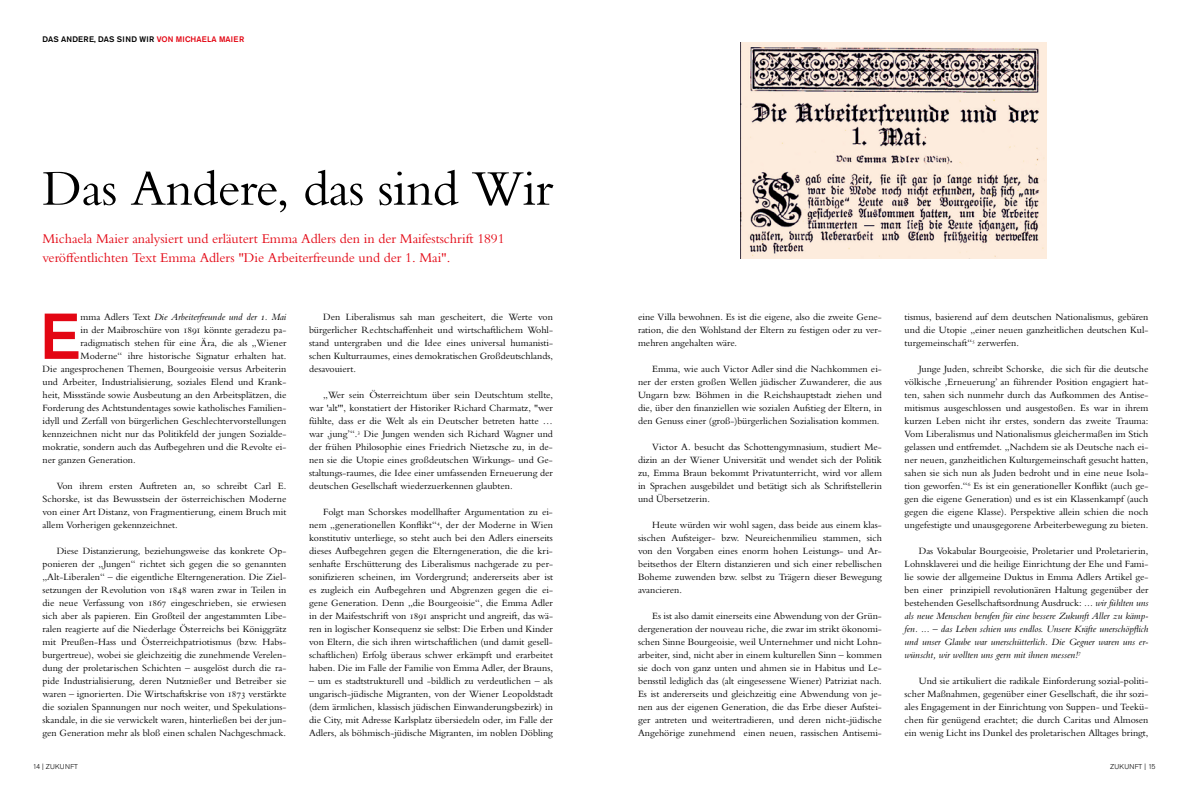
<style>
.page{position:relative;width:1191px;height:794px;background:#fff}
.page>*{position:absolute;margin:0;border:0;box-sizing:border-box;transform-origin:0 0}
.t1{font:500 64.1px "Akzidenz Grotesk Pro";color:#e30613}
.t2{font:52px "Bembo MT Pro";letter-spacing:-.01em;color:#000}
.t3{font:14px/19px "Bembo MT Pro";letter-spacing:-.005em;color:#e30613}
.t4{font:10px/13px "Bembo MT Pro";color:#000;text-align:justify}
.t5{font:italic 10px "Bembo MT Pro";color:#000}
.t6{font:500 8px "Akzidenz Grotesk Pro";letter-spacing:.01em;color:#000}
.t7{font:300 7px "Akzidenz Grotesk Pro";letter-spacing:.04em;color:#000}
.s1{color:#e30613}
.s2{font-style:normal}
.s3{font-style:italic}
</style>
<div class="page">
<img style="left:740px;top:43px;width:306px;height:216px">
<p class="t6" style="left:43px;top:34px;width:203px">DAS ANDERE, DAS SIND WIR <span class="s1">VON MICHAELA MAIER</span></p>
<h2 class="t2" style="left:43px;top:158px;width:512px">Das Andere, das sind Wir</h2>
<h3 class="t3" style="left:43px;top:228px;width:463px">Michaela Maier analysiert und erläutert Emma Adlers den in der Maifestschrift 1891 veröffentlichten Text Emma Adlers "Die Arbeiterfreunde und der 1. Mai".</h3>
<p class="t5" style="left:81px;top:311px;width:207px"><span class="s2">mma Adlers Text</span> Die Arbeiterfreunde und der 1. Mai</p>
<p class="t4" style="left:81px;top:323px;width:207px">in der Maibroschüre von 1891 könnte geradezu pa-</p>
<p class="t4" style="left:81px;top:336px;width:207px">radigmatisch stehen für eine Ära, die als „Wiener</p>
<p class="t4" style="left:81px;top:349px;width:207px">Moderne“ ihre historische Signatur erhalten hat.</p>
<p class="t4" style="left:43px;top:362px;width:245px">Die angesprochenen Themen, Bourgeoisie versus Arbeiterin</p>
<p class="t4" style="left:43px;top:375px;width:245px">und Arbeiter, Industrialisierung, soziales Elend und Krank-</p>
<p class="t4" style="left:43px;top:388px;width:245px">heit, Missstände sowie Ausbeutung an den Arbeitsplätzen, die</p>
<p class="t4" style="left:43px;top:401px;width:245px">Forderung des Achtstundentages sowie katholisches Familien-</p>
<p class="t4" style="left:43px;top:414px;width:245px">idyll und Zerfall von bürgerlichen Geschlechtervorstellungen</p>
<p class="t4" style="left:43px;top:427px;width:245px">kennzeichnen nicht nur das Politikfeld der jungen Sozialde-</p>
<p class="t4" style="left:43px;top:440px;width:245px">mokratie, sondern auch das Aufbegehren und die Revolte ei-</p>
<p class="t4" style="left:43px;top:453px;width:95px">ner ganzen Generation.</p>
<p class="t4" style="left:43px;top:479px;width:245px;text-indent:14px">Von ihrem ersten Auftreten an, so schreibt Carl E.<br>Schorske, ist das Bewusstsein der österreichischen Moderne von einer Art Distanz, von Fragmentierung, einem Bruch mit allem Vorherigen gekennzeichnet.</p>
<p class="t4" style="left:43px;top:544px;width:245px;text-indent:14px">Diese Distanzierung, beziehungsweise das konkrete Op&shy;ponieren der „Jungen“ richtet sich gegen die so genannten „Alt-Liberalen“ – die eigentliche Elterngeneration. Die Ziel&shy;setzungen der Revolution von 1848 waren zwar in Teilen in die neue Verfassung von 1867 eingeschrieben, sie erwiesen sich aber als papieren. Ein Großteil der angestammten Libe&shy;ralen reagierte auf die Niederlage Österreichs bei Königgrätz mit Preußen-Hass und Österreichpatriotismus (bzw. Habs&shy;burgertreue), wobei sie gleichzeitig die zunehmende Verelen&shy;dung der proletarischen Schichten – ausgelöst durch die ra&shy;pide Industrialisierung, deren Nutznießer und Betreiber sie waren – ignorierten. Die Wirtschaftskrise von 1873 verstärkte die sozialen Spannungen nur noch weiter, und Spekulations&shy;skandale, in die sie verwickelt waren, hinterließen bei der jun&shy;gen Generation mehr als bloß einen schalen Nachgeschmack.</p>
<h1 class="t1" style="left:40px;top:295px;width:42px">E</h1>
<p class="t7" style="left:33px;top:761px;width:47px">14 | ZUKUNFT</p>
<p class="t4" style="left:309px;top:310px;width:245px;text-indent:14px">Den Liberalismus sah man gescheitert, die Werte von bürgerlicher Rechtschaffenheit und wirtschaftlichem Wohl&shy;stand untergraben und die Idee eines universal humanisti&shy;schen Kulturraumes, eines demokratischen Großdeutschlands, desavouiert.</p>
<p class="t4" style="left:309px;top:388px;width:245px;text-indent:14px">„Wer sein Österreichtum über sein Deutschtum stellte, war 'alt'", konstatiert der Historiker Richard Charmatz, "wer fühlte, dass er die Welt als ein Deutscher betreten hatte … war ‚jung’“.<sup>3</sup> Die Jungen wenden sich Richard Wagner und der frühen Philosophie eines Friedrich Nietzsche zu, in de&shy;nen sie die Utopie eines großdeutschen Wirkungs- und Ge&shy;staltungs-raumes, die Idee einer umfassenden Erneuerung der deutschen Gesellschaft wiederzuerkennen glaubten.</p>
<p class="t4" style="left:309px;top:505px;width:245px;text-indent:14px">Folgt man Schorskes modellhafter Argumentation zu ei&shy;nem „generationellen Konflikt“<sup>4</sup>, der der Moderne in Wien konstitutiv unterliege, so steht auch bei den Adlers einerseits dieses Aufbegehren gegen die Elterngeneration, die die kri&shy;senhafte Erschütterung des Liberalismus nachgerade zu per&shy;sonifizieren scheinen, im Vordergrund; andererseits aber ist es zugleich ein Aufbegehren und Abgrenzen gegen die ei&shy;gene Generation. Denn „die Bourgeoisie“, die Emma Adler in der Maifestschrift von 1891 anspricht und angreift, das wä&shy;ren in logischer Konsequenz sie selbst: Die Erben und Kinder von Eltern, die sich ihren wirtschaftlichen (und damit gesell&shy;schaftlichen) Erfolg überaus schwer erkämpft und erarbeitet haben. Die im Falle der Familie von Emma Adler, der Brauns,</p>
<p class="t4" style="left:309px;top:674px;width:245px">– um es stadtstrukturell und -bildlich zu verdeutlichen – als ungarisch-jüdische Migranten, von der Wiener Leopoldstadt (dem ärmlichen, klassisch jüdischen Einwanderungsbezirk) in die City, mit Adresse Karlsplatz übersiedeln oder, im Falle der Adlers, als böhmisch-jüdische Migranten, im noblen Döbling</p>
<p class="t4" style="left:638px;top:310px;width:245px">eine Villa bewohnen. Es ist die eigene, also die zweite Gene&shy;ration, die den Wohlstand der Eltern zu festigen oder zu ver&shy;mehren angehalten wäre.</p>
<p class="t4" style="left:638px;top:362px;width:245px;text-indent:14px">Emma, wie auch Victor Adler sind die Nachkommen ei&shy;ner der ersten großen Wellen jüdischer Zuwanderer, die aus Ungarn bzw. Böhmen in die Reichshauptstadt ziehen und die, über den finanziellen wie sozialen Aufstieg der Eltern, in den Genuss einer (groß-)bürgerlichen Sozialisation kommen.</p>
<p class="t4" style="left:638px;top:440px;width:245px;text-indent:14px">Victor A. besucht das Schottengymnasium, studiert Me&shy;dizin an der Wiener Universität und wendet sich der Politik zu, Emma Braun bekommt Privatunterricht, wird vor allem in Sprachen ausgebildet und betätigt sich als Schriftstellerin und Übersetzerin.</p>
<p class="t4" style="left:638px;top:518px;width:245px;text-indent:14px">Heute würden wir wohl sagen, dass beide aus einem klas&shy;sischen Aufsteiger- bzw. Neureichenmilieu stammen, sich von den Vorgaben eines enorm hohen Leistungs- und Ar&shy;beitsethos der Eltern distanzieren und sich einer rebellischen Boheme zuwenden bzw. selbst zu Trägern dieser Bewegung avancieren.</p>
<p class="t4" style="left:638px;top:609px;width:245px;text-indent:14px">Es ist also damit einerseits eine Abwendung von der Grün&shy;dergeneration der nouveau riche, die zwar im strikt ökonomi&shy;schen Sinne Bourgeoisie, weil Unternehmer und nicht Lohn&shy;arbeiter, sind, nicht aber in einem kulturellen Sinn – kommen sie doch von ganz unten und ahmen sie in Habitus und Le&shy;bensstil lediglich das (alt eingesessene Wiener) Patriziat nach.<br>Es ist andererseits und gleichzeitig eine Abwendung von je&shy;nen aus der eigenen Generation, die das Erbe dieser Aufstei&shy;ger antreten und weitertradieren, und deren nicht-jüdische Angehörige zunehmend einen neuen, rassischen Antisemi-</p>
<p class="t4" style="left:904px;top:310px;width:245px">tismus, basierend auf dem deutschen Nationalismus, gebären und die Utopie „einer neuen ganzheitlichen deutschen Kul&shy;turgemeinschaft“<sup>5</sup> zerwerfen.</p>
<p class="t4" style="left:904px;top:362px;width:245px;text-indent:14px">Junge Juden, schreibt Schorske, die sich für die deutsche völkische ‚Erneuerung’ an führender Position engagiert hat&shy;ten, sahen sich nunmehr durch das Aufkommen des Antise&shy;mitismus ausgeschlossen und ausgestoßen. Es war in ihrem kurzen Leben nicht ihr erstes, sondern das zweite Trauma:<br>Vom Liberalismus und Nationalismus gleichermaßen im Stich gelassen und entfremdet. „Nachdem sie als Deutsche nach ei&shy;ner neuen, ganzheitlichen Kulturgemeinschaft gesucht hatten, sahen sie sich nun als Juden bedroht und in eine neue Isola&shy;tion geworfen.“<sup>6</sup> Es ist ein generationeller Konflikt (auch ge&shy;gen die eigene Generation) und es ist ein Klassenkampf (auch gegen die eigene Klasse). Perspektive allein schien die noch ungefestigte und unausgegorene Arbeiterbewegung zu bieten.</p>
<p class="t4" style="left:904px;top:544px;width:245px;text-indent:14px">Das Vokabular Bourgeoisie, Proletarier und Proletarierin, Lohnsklaverei und die heilige Einrichtung der Ehe und Fami&shy;lie sowie der allgemeine Duktus in Emma Adlers Artikel ge&shy;ben einer prinzipiell revolutionären Haltung gegenüber der bestehenden Gesellschaftsordnung Ausdruck: <span class="s3">... wir fühlten uns als neue Menschen berufen für eine bessere Zukunft Aller zu kämp&shy;fen. ... – das Leben schien uns endlos. Unsere Kräfte unerschöpflich und unser Glaube war unerschütterlich. Die Gegner waren uns er&shy;wünscht, wir wollten uns gern mit ihnen messen!</span><sup>7</sup></p>
<p class="t4" style="left:904px;top:674px;width:245px;text-indent:14px">Und sie artikuliert die radikale Einforderung sozial-politi&shy;scher Maßnahmen, gegenüber einer Gesellschaft, die ihr sozi&shy;ales Engagement in der Einrichtung von Suppen- und Teekü&shy;chen für genügend erachtet; die durch Caritas und Almosen ein wenig Licht ins Dunkel des proletarischen Alltages bringt,</p>
<p class="t7" style="left:1110px;top:761px;width:47px">ZUKUNFT | 15</p>
</div>
